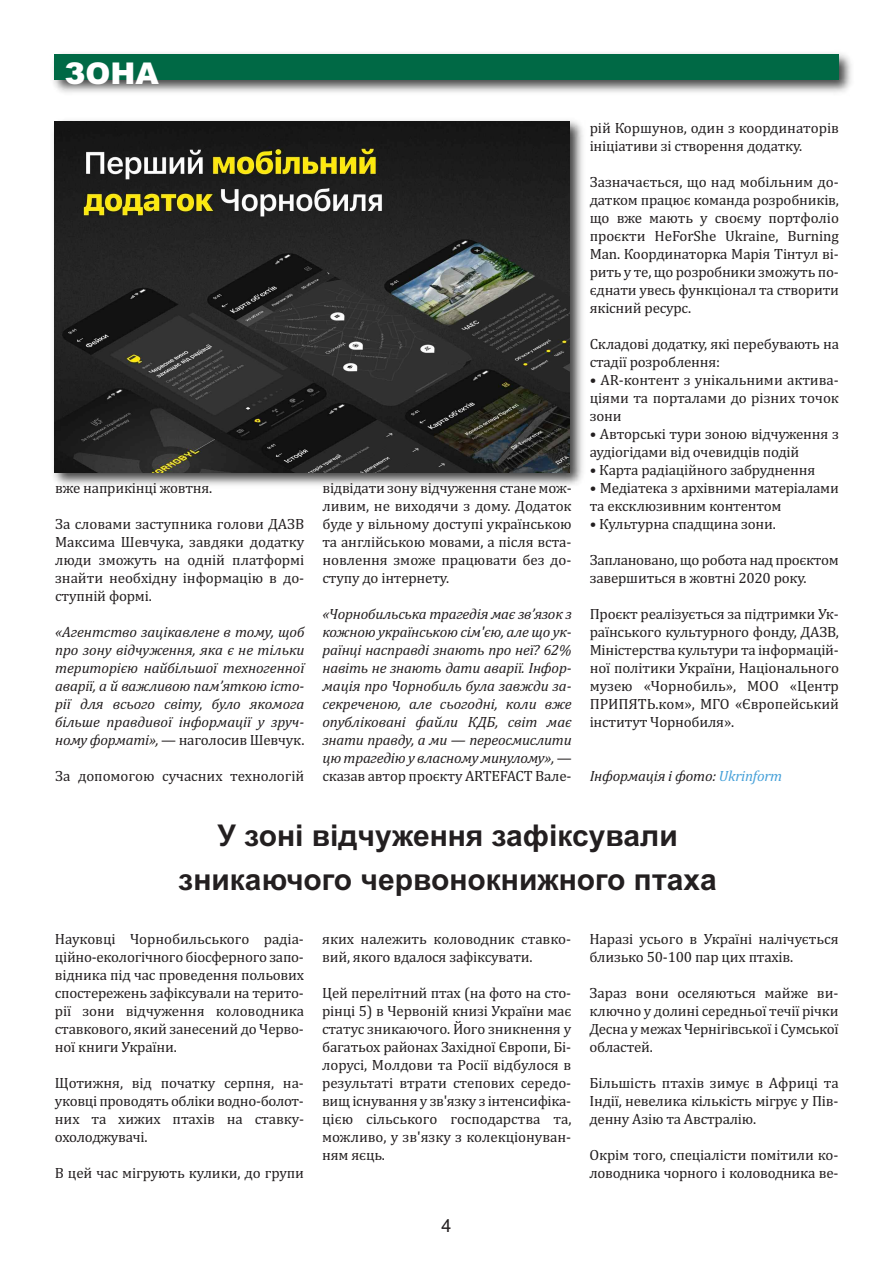
<style>
.page{position:relative;width:893px;height:1263px;background:#fff}
.page>*{position:absolute;margin:0;border:0;box-sizing:border-box;transform-origin:0 0}
.t1{font:700 30px/44.1px "Arial";color:#231f20;text-align:center}
.t2{font:900 30px "Arial";color:#fff}
.t3{font:18px "Arial";color:#231f20}
.t4{font:15px/18px "Cambria";letter-spacing:-.015em;color:#231f20;text-align:justify}
.t5{font:italic 15px/18px "Cambria";letter-spacing:-.015em;color:#231f20;text-align:justify}
.s1{font-style:normal}
.s2{color:#47a1d9}
</style>
<div class="page">
<img style="left:53px;top:53px;width:798px;height:40px">
<div style="left:54px;top:54px;width:785px;height:25px;background:#006945"></div>
<img style="left:53px;top:120px;width:530px;height:365px">
<img style="left:54px;top:122px;width:516px;height:350px">
<h1 class="t2" style="left:65px;top:56px;width:95px">ЗОНА</h1>
<p class="t4" style="left:55px;top:479px;width:159px">вже наприкінці жовтня.</p>
<p class="t4" style="left:55px;top:515px;width:251px">За словами заступника голови ДАЗВ Максима Шевчука, завдяки додатку люди зможуть на одній платформі знайти необхідну інформацію в до&shy;ступній формі.</p>
<p class="t5" style="left:55px;top:623px;width:251px">«Агентство зацікавлене в тому, щоб про зону відчуження, яка є не тільки територією найбільшої техногенної аварії, а й важливою пам’яткою істо&shy;рії для всього світу, було якомога більше правдивої інформації у зруч&shy;ному форматі», <span class="s1">— наголосив Шевчук.</span></p>
<p class="t4" style="left:55px;top:767px;width:251px">За допомогою сучасних технологій</p>
<p class="t4" style="left:322px;top:479px;width:251px">відвідати зону відчуження стане мож&shy;ливим, не виходячи з дому. Додаток буде у вільному доступі українською та англійською мовами, а після вста&shy;новлення зможе працювати без до&shy;ступу до інтернету.</p>
<p class="t5" style="left:322px;top:605px;width:251px">«Чорнобильська трагедія має зв’язок з кожною українською сім'єю, але що ук&shy;раїнці насправді знають про неї? 62% навіть не знають дати аварії. Інфор&shy;мація про Чорнобиль була завжди за&shy;секреченою, але сьогодні, коли вже опубліковані файли КДБ, світ має знати правду, а ми — переосмислити цю трагедію у власному минулому», <span class="s1">— сказав автор проєкту ARTEFACT Вале-</span></p>
<p class="t4" style="left:590px;top:119px;width:251px">рій Коршунов, один з координаторів ініціативи зі створення додатку.</p>
<p class="t4" style="left:590px;top:173px;width:251px">Зазначається, що над мобільним до&shy;датком працює команда розробників, що вже мають у своєму портфоліо проєкти HeForShe Ukraine, Burning Man. Координаторка Марія Тінтул ві&shy;рить у те, що розробники зможуть по&shy;єднати увесь функціонал та створити якісний ресурс.</p>
<p class="t4" style="left:590px;top:335px;width:251px">Складові додатку, які перебувають на стадії розроблення:</p>
<p class="t4" style="left:590px;top:371px;width:251px">• AR-контент з унікальними актива&shy;ціями та порталами до різних точок зони</p>
<p class="t4" style="left:590px;top:425px;width:251px">• Авторські тури зоною відчуження з аудіогідами від очевидців подій</p>
<p class="t4" style="left:590px;top:461px;width:227px">• Карта радіаційного забруднення</p>
<p class="t4" style="left:590px;top:479px;width:251px">• Медіатека з архівними матеріалами та ексклюзивним контентом</p>
<p class="t4" style="left:590px;top:515px;width:188px">• Культурна спадщина зони.</p>
<p class="t4" style="left:590px;top:551px;width:251px">Заплановано, що робота над проєктом завершиться в жовтні 2020 року.</p>
<p class="t4" style="left:590px;top:605px;width:251px">Проєкт реалізується за підтримки Ук&shy;раїнського культурного фонду, ДАЗВ, Міністерства культури та інформацій&shy;ної політики України, Національного музею «Чорнобиль», МОО «Центр ПРИПЯТЬ.ком», МГО «Європейський інститут Чорнобиля».</p>
<p class="t5" style="left:590px;top:767px;width:194px">Інформація і фото: <span class="s2">Ukrinform</span></p>
<h1 class="t1" style="left:178px;top:814px;width:540px">У зоні відчуження зафіксували зникаючого червонокнижного птаха</h1>
<p class="t4" style="left:55px;top:929px;width:251px">Науковці Чорнобильського радіа&shy;ційно-екологічного біосферного запо&shy;відника під час проведення польових спостережень зафіксували на терито&shy;рії зони відчуження коловодника ставкового, який занесений до Черво&shy;ної книги України.</p>
<p class="t4" style="left:55px;top:1073px;width:251px">Щотижня, від початку серпня, на&shy;уковці проводять обліки водно-болот&shy;них та хижих птахів на ставку&shy;охолоджувачі.</p>
<p class="t4" style="left:55px;top:1163px;width:251px">В цей час мігрують кулики, до групи</p>
<p class="t4" style="left:322px;top:929px;width:251px">яких належить коловодник ставко&shy;вий, якого вдалося зафіксувати.</p>
<p class="t4" style="left:322px;top:983px;width:251px">Цей перелітний птах (на фото на сто&shy;рінці 5) в Червоній книзі України має статус зникаючого. Його зникнення у багатьох районах Західної Європи, Бi&shy;лорусі, Молдови та Росії відбулося в результаті втрати степових середо&shy;вищ існування у зв'язку з інтенсифіка&shy;цією сільського господарства та, можливо, у зв'язку з колекціонуван&shy;ням яєць.</p>
<p class="t3" style="left:441px;top:1216px;width:12px">4</p>
<p class="t4" style="left:589px;top:929px;width:251px">Наразі усього в Україні налічується близько 50-100 пар цих птахів.</p>
<p class="t4" style="left:589px;top:983px;width:251px">Зараз вони оселяються майже ви&shy;ключно у долині середньої течії річки Десна у межах Чернігівської і Сумської областей.</p>
<p class="t4" style="left:589px;top:1073px;width:251px">Більшість птахів зимує в Африці та Індії, невелика кількість мігрує у Пів&shy;денну Азію та Австралію.</p>
<p class="t4" style="left:589px;top:1145px;width:250px">Окрім того, спеціалісти помітили ко&shy;ловодника чорного і коловодника ве-</p>
</div>
